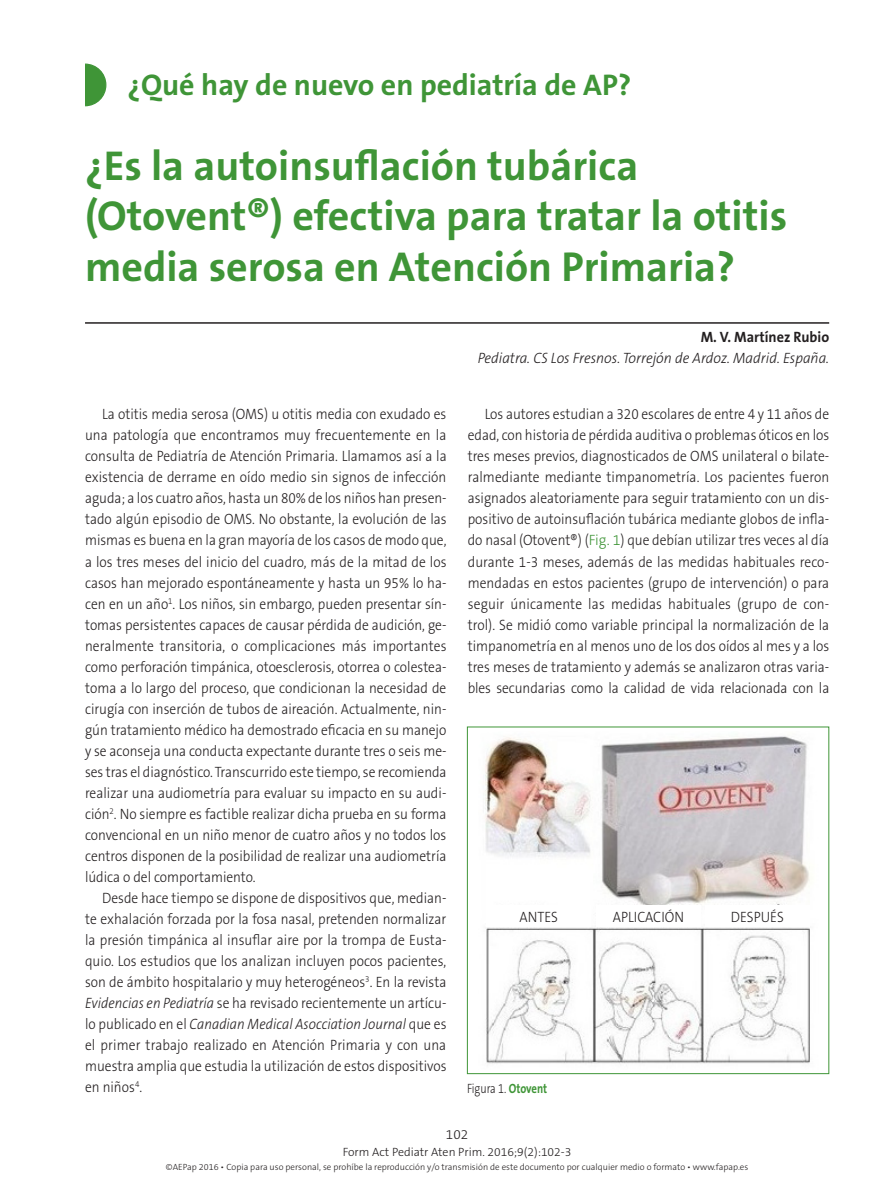
<style>
.page{position:relative;width:893px;height:1191px;background:#fff}
.page>*{position:absolute;margin:0;border:0;box-sizing:border-box;transform-origin:0 0}
.t1{font:700 42px/50.4px "The Sans B7";color:#3f9537}
.t2{font:700 30px "The Sans B7";color:#3f9537}
.t3{font:300 15px/21px "The Sans B3";color:#231f20;text-align:justify;scale:.9 1}
.t4{font:italic 300 15px "The Sans B3";color:#231f20;scale:.95 1}
.t5{font:700 15px "The Sans B7";color:#231f20;scale:.95 1}
.t6{font:300 13.5px "The Sans B3";color:#231f20;scale:.8 1}
.t7{font:300 13.5px "The Sans B3";color:#231f20}
.t8{font:300 12px "The Sans B3";color:#231f20}
.t9{font:300 9px "The Sans B3";color:#231f20}
.s1{font-style:italic}
.s2{color:#3f9537}
.s3{font-family:"The Sans B7";font-weight:700;color:#3f9537}
</style>
<div class="page">
<svg style="left:85px;top:64px;width:21px;height:42px"></svg>
<hr style="left:85px;top:322px;width:744px;height:2px;background:#231f20">
<img style="left:485px;top:736px;width:325px;height:328px">
<div style="left:486px;top:906px;width:105px;height:21px;background:#fff"></div>
<div style="left:596px;top:906px;width:105px;height:21px;background:#fff"></div>
<div style="left:705px;top:906px;width:105px;height:21px;background:#fff"></div>
<div style="left:467px;top:726px;width:362px;height:348px;border:1px solid #3f9537"></div>
<p class="t2" style="left:128px;top:68px;width:505px">¿Qué hay de nuevo en pediatría de AP?</p>
<p class="t1" style="left:85px;top:142px;width:704px">¿Es la autoinsuflación tubárica (Otovent®) efectiva para tratar la otitis media serosa en Atención Primaria?</p>
<p class="t3" style="left:85px;top:404px;width:403px;text-indent:17px">La otitis media serosa (OMS) u otitis media con exudado es una patología que encontramos muy frecuentemente en la consulta de Pediatría de Atención Primaria. Llamamos así a la existencia de derrame en oído medio sin signos de infección aguda; a los cuatro años, hasta un 80% de los niños han presen&shy;tado algún episodio de OMS. No obstante, la evolución de las mismas es buena en la gran mayoría de los casos de modo que, a los tres meses del inicio del cuadro, más de la mitad de los casos han mejorado espontáneamente y hasta un 95% lo ha&shy;cen en un año<sup>1</sup>. Los niños, sin embargo, pueden presentar sín&shy;tomas persistentes capaces de causar pérdida de audición, ge&shy;neralmente transitoria, o complicaciones más importantes como perforación timpánica, otoesclerosis, otorrea o colestea&shy;toma a lo largo del proceso, que condicionan la necesidad de cirugía con inserción de tubos de aireación. Actualmente, nin&shy;gún tratamiento médico ha demostrado eficacia en su manejo y se aconseja una conducta expectante durante tres o seis me&shy;ses tras el diagnóstico. Transcurrido este tiempo, se recomienda realizar una audiometría para evaluar su impacto en su audi&shy;ción<sup>2</sup>. No siempre es factible realizar dicha prueba en su forma convencional en un niño menor de cuatro años y no todos los centros disponen de la posibilidad de realizar una audiometría lúdica o del comportamiento.</p>
<p class="t3" style="left:85px;top:887px;width:403px;text-indent:17px">Desde hace tiempo se dispone de dispositivos que, median&shy;te exhalación forzada por la fosa nasal, pretenden normalizar la presión timpánica al insuflar aire por la trompa de Eusta&shy;quio. Los estudios que los analizan incluyen pocos pacientes, son de ámbito hospitalario y muy heterogéneos<sup>3</sup>. En la revista <span class="s1">Evidencias en Pediatría</span> se ha revisado recientemente un artícu&shy;lo publicado en el <span class="s1">Canadian Medical Asocciation Journal</span> que es el primer trabajo realizado en Atención Primaria y con una muestra amplia que estudia la utilización de estos dispositivos en niños<sup>4</sup>.</p>
<p class="t5" style="left:701px;top:329px;width:137px">M. V. Martínez Rubio</p>
<p class="t4" style="left:478px;top:350px;width:371px">Pediatra. CS Los Fresnos. Torrejón de Ardoz. Madrid. España.</p>
<p class="t3" style="left:468px;top:404px;width:403px;text-indent:17px">Los autores estudian a 320 escolares de entre 4 y 11 años de edad, con historia de pérdida auditiva o problemas óticos en los tres meses previos, diagnosticados de OMS unilateral o bilate&shy;ralmediante mediante timpanometría. Los pacientes fueron asignados aleatoriamente para seguir tratamiento con un dis&shy;positivo de autoinsuflación tubárica mediante globos de infla&shy;do nasal (Otovent®) (<span class="s2">Fig. 1</span>) que debían utilizar tres veces al día durante 1-3 meses, además de las medidas habituales reco&shy;mendadas en estos pacientes (grupo de intervención) o para seguir únicamente las medidas habituales (grupo de con&shy;trol). Se midió como variable principal la normalización de la timpanometría en al menos uno de los dos oídos al mes y a los tres meses de tratamiento y además se analizaron otras varia&shy;bles secundarias como la calidad de vida relacionada con la</p>
<p class="t3" style="left:520px;top:907px;width:44px">ANTES</p>
<p class="t3" style="left:613px;top:907px;width:81px">APLICACIÓN</p>
<p class="t3" style="left:731px;top:907px;width:60px">DESPUÉS</p>
<p class="t6" style="left:467px;top:1080px;width:102px">Figura 1. <span class="s3">Otovent</span></p>
<p class="t7" style="left:446px;top:1127px;width:24px">102</p>
<p class="t8" style="left:343px;top:1145px;width:230px">Form Act Pediatr Aten Prim. 2016;9(2):102-3</p>
<p class="t9" style="left:166px;top:1161px;width:584px">©AEPap 2016 • Copia para uso personal, se prohíbe la reproducción y/o transmisión de este documento por cualquier medio o formato • www.fapap.es</p>
</div>
